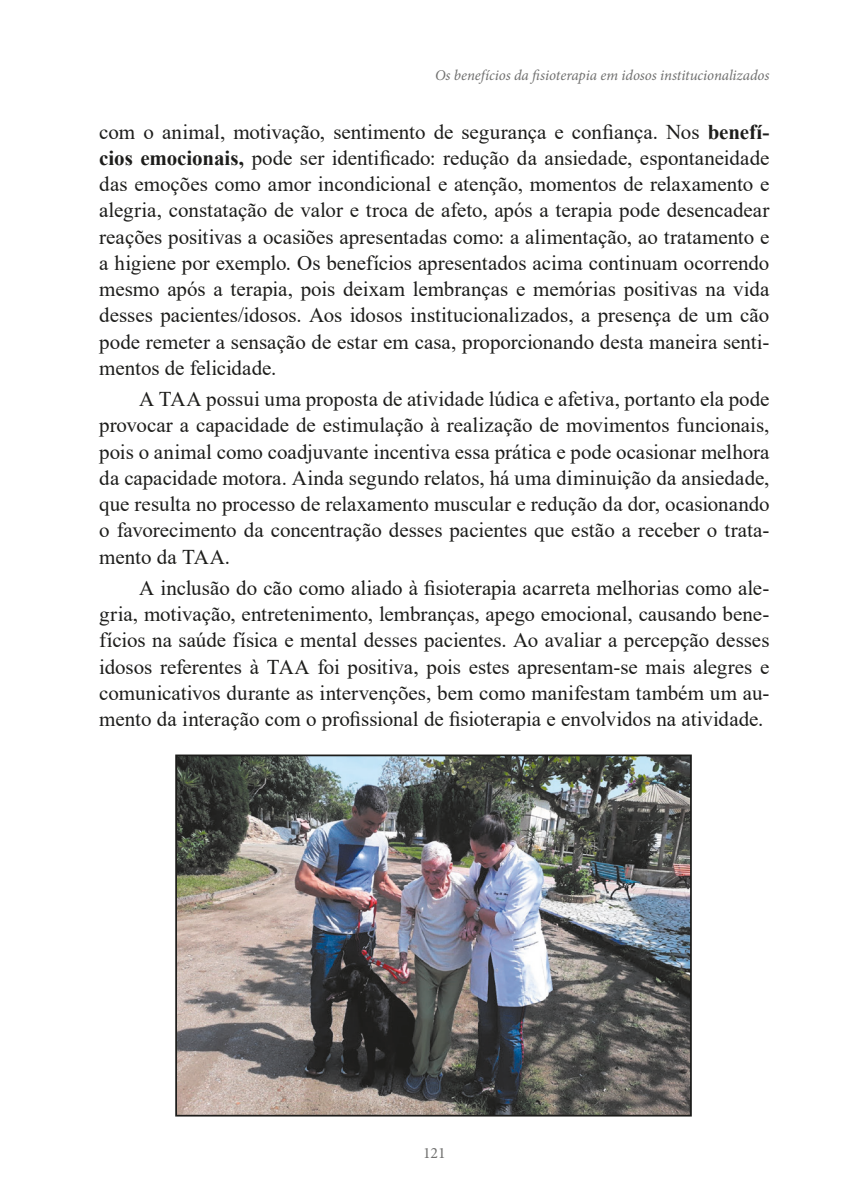
<style>
.page{position:relative;width:844px;height:1191px;background:#fff}
.page>*{position:absolute;margin:0;border:0;box-sizing:border-box;transform-origin:0 0}
.t1{font:21px/26.2px "Times New Roman";letter-spacing:-.005em;color:#1d1d1b;text-align:justify}
.t2{font:15.75px "Minion Pro";color:#70706f}
.t3{font:italic 14.88px "Minion Pro";letter-spacing:-.005em;color:#70706f}
.s1{font-weight:700}
</style>
<div class="page">
<img style="left:178px;top:757px;width:510px;height:356px">
<div style="left:175px;top:754px;width:516px;height:362px;border:2px solid #1d1d1b"></div>
<p class="t3" style="left:435px;top:65px;width:336px">Os benefícios da fisioterapia em idosos institucionalizados</p>
<p class="t1" style="left:99px;top:118px;width:671px">com o animal, motivação, sentimento de segurança e confiança. Nos <span class="s1">benefí&shy;cios emocionais,</span> pode ser identificado: redução da ansiedade, espontaneidade das emoções como amor incondicional e atenção, momentos de relaxamento e alegria, constatação de valor e troca de afeto, após a terapia pode desencadear reações positivas a ocasiões apresentadas como: a alimentação, ao tratamento e a higiene por exemplo. Os benefícios apresentados acima continuam ocorrendo mesmo após a terapia, pois deixam lembranças e memórias positivas na vida desses pacientes/idosos. Aos idosos institucionalizados, a presença de um cão pode remeter a sensação de estar em casa, proporcionando desta maneira senti&shy;mentos de felicidade.</p>
<p class="t1" style="left:99px;top:385px;width:671px;text-indent:40px">A TAA possui uma proposta de atividade lúdica e afetiva, portanto ela pode provocar a capacidade de estimulação à realização de movimentos funcionais, pois o animal como coadjuvante incentiva essa prática e pode ocasionar melhora da capacidade motora. Ainda segundo relatos, há uma diminuição da ansiedade, que resulta no processo de relaxamento muscular e redução da dor, ocasionando o favorecimento da concentração desses pacientes que estão a receber o trata&shy;mento da TAA.</p>
<p class="t1" style="left:99px;top:574px;width:671px;text-indent:40px">A inclusão do cão como aliado à fisioterapia acarreta melhorias como ale&shy;gria, motivação, entretenimento, lembranças, apego emocional, causando bene&shy;fícios na saúde física e mental desses pacientes. Ao avaliar a percepção desses idosos referentes à TAA foi positiva, pois estes apresentam-se mais alegres e comunicativos durante as intervenções, bem como manifestam também um au&shy;mento da interação com o profissional de fisioterapia e envolvidos na atividade.</p>
<p class="t2" style="left:423px;top:1142px;width:24px">121</p>
</div>
